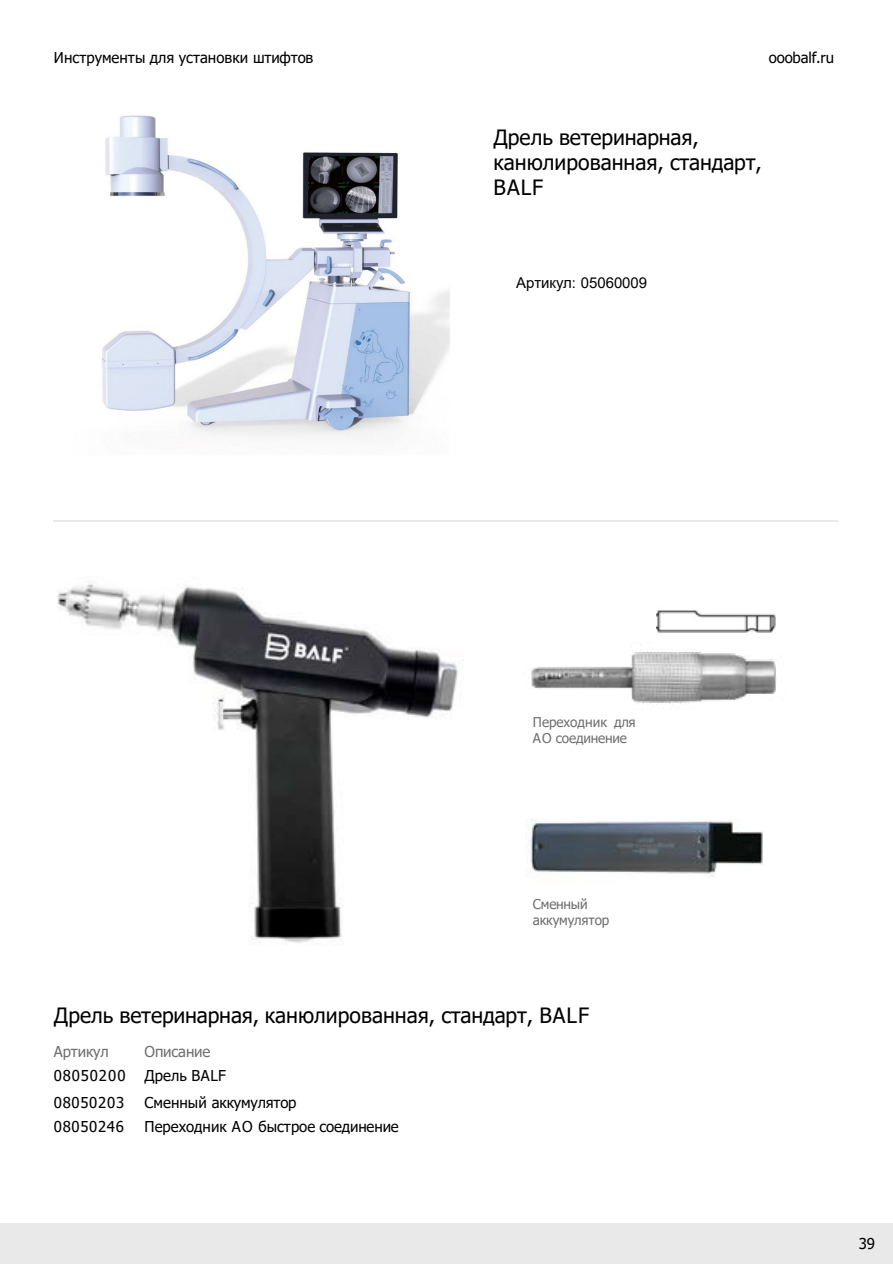
<style>
.page{position:relative;width:893px;height:1264px;background:#fff}
.page>*{position:absolute;margin:0;border:0;box-sizing:border-box;transform-origin:0 0}
.t1{font:21px/25.2px "Tahoma";letter-spacing:-.005em;color:#000}
.t2{font:15px/23.7px "Tahoma";color:#000}
.t3{font:15px "Tahoma";letter-spacing:.045em;color:#000}
.t4{font:15px "Arial";color:#000}
.t5{font:15px/23.7px "Tahoma";letter-spacing:.055em;color:#000}
.t6{font:13.5px/16.2px "Tahoma";letter-spacing:-.015em;color:#706f6f}
.s1{color:#706f6f}
</style>
<div class="page">
<div style="left:0;top:1222px;width:892px;height:41px;background:#e9e9e9"></div>
<hr style="left:53px;top:520px;width:785px;height:1px;background:#e3e3e3">
<img style="left:58px;top:584px;width:406px;height:359px">
<img style="left:525px;top:819px;width:238px;height:58px">
<img style="left:531px;top:651px;width:245px;height:53px">
<img style="left:656px;top:610px;width:120px;height:23px">
<img style="left:102px;top:115px;width:348px;height:323px">
<p class="t2" style="left:54px;top:47px;width:261px">Инструменты для установки штифтов</p>
<p class="t2" style="left:768px;top:47px;width:67px">ooobalf.ru</p>
<p class="t1" style="left:493px;top:125px;width:270px">Дрель ветеринарная, канюлированная, стандарт,<br>BALF</p>
<p class="t4" style="left:516px;top:272px;width:132px">Артикул: 05060009</p>
<p class="t6" style="left:533px;top:714px;width:104px">Переходник для<br>AO соединение</p>
<p class="t6" style="left:533px;top:896px;width:78px">Сменный аккумулятор</p>
<p class="t1" style="left:54px;top:1003px;width:536px">Дрель ветеринарная, канюлированная, стандарт, BALF</p>
<p class="t5" style="left:54px;top:1040px;width:73px"><span class="s1">Артикул<br></span>08050200</p>
<p class="t3" style="left:54px;top:1092px;width:72px">08050203</p>
<p class="t3" style="left:54px;top:1116px;width:71px">08050246</p>
<p class="t2" style="left:145px;top:1040px;width:83px"><span class="s1">Описание<br></span>Дрель BALF</p>
<p class="t2" style="left:145px;top:1091px;width:153px">Сменный аккумулятор</p>
<p class="t2" style="left:145px;top:1115px;width:256px">Переходник АО быстрое соединение</p>
<p class="t2" style="left:858px;top:1232px;width:17px">39</p>
</div>
